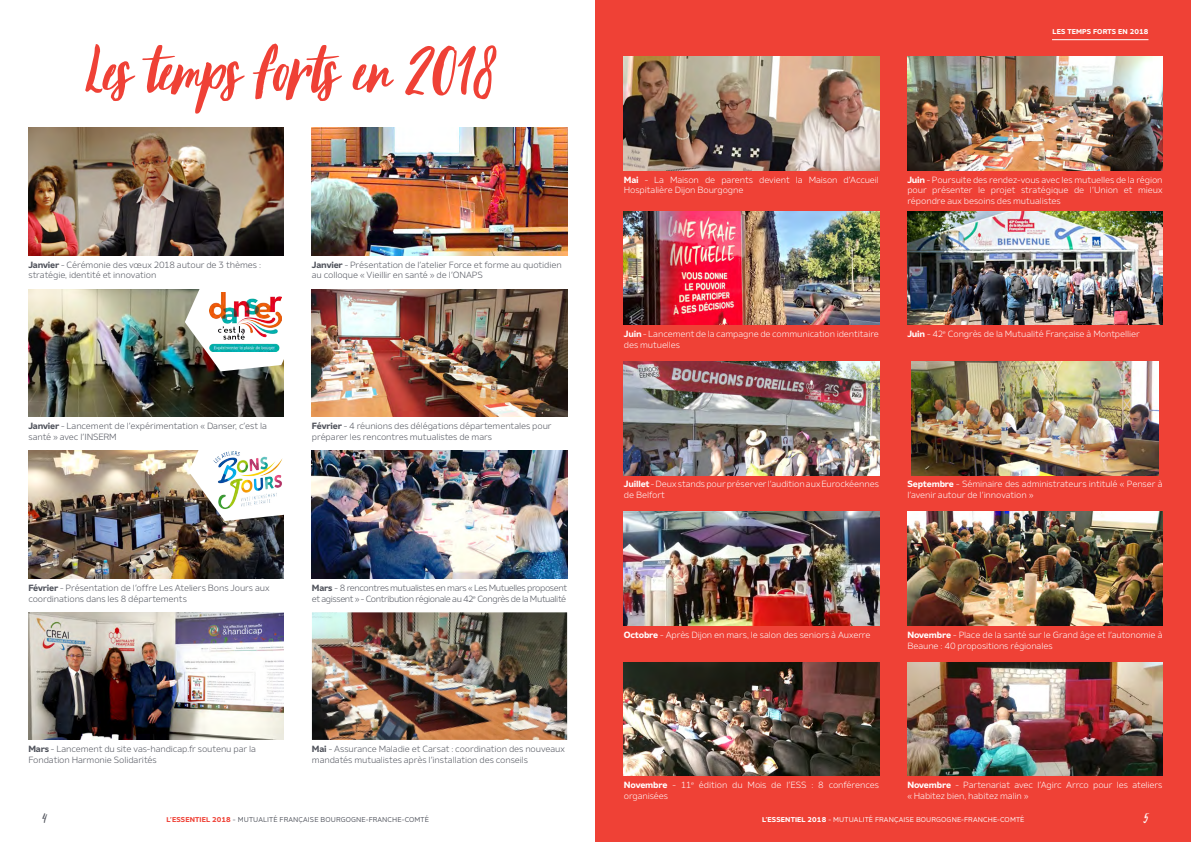
<style>
.page{position:relative;width:1191px;height:842px;background:#fff}
.page>*{position:absolute;margin:0;border:0;box-sizing:border-box;transform-origin:0 0}
.t1{font:80px "October Storm";color:#ef4136}
.t2{font:16px "October Storm";color:#50535c}
.t3{font:16px "October Storm";color:#fff}
.t4{font:300 9px/10.8px "Amino";letter-spacing:-.015em;color:#fff}
.t5{font:300 9px/10.8px "Amino";letter-spacing:-.015em;color:#50535c}
.t6{font:300 9px/10.8px "Amino";letter-spacing:-.05em;color:#50535c}
.t7{font:7px "Amino Alt";letter-spacing:.02em;color:#50535c}
.t8{font:7px "Amino Alt";letter-spacing:.02em;color:#fff}
.t9{font:700 7px "Amino Alt";letter-spacing:.02em;color:#fff}
.s1{font-weight:700}
.s2{font-weight:700;color:#ef4136}
</style>
<div class="page">
<div style="left:595px;top:0;width:596px;height:842px;background:#ef4136"></div>
<img style="left:624px;top:512px;width:255px;height:113px">
<img style="left:907px;top:512px;width:255px;height:113px">
<img style="left:624px;top:662px;width:255px;height:113px">
<img style="left:907px;top:662px;width:255px;height:113px">
<img style="left:624px;top:362px;width:255px;height:113px">
<img style="left:911px;top:362px;width:247px;height:113px">
<img style="left:624px;top:211px;width:255px;height:114px">
<img style="left:907px;top:211px;width:255px;height:114px">
<img style="left:624px;top:57px;width:255px;height:113px">
<img style="left:907px;top:57px;width:255px;height:113px">
<img style="left:28px;top:612px;width:255px;height:128px">
<img style="left:312px;top:612px;width:255px;height:128px">
<img style="left:28px;top:451px;width:255px;height:127px">
<img style="left:312px;top:451px;width:255px;height:127px">
<svg style="left:189px;top:410px;width:95px;height:111px"></svg>
<img style="left:206px;top:451px;width:78px;height:61px">
<img style="left:28px;top:289px;width:255px;height:128px">
<img style="left:312px;top:289px;width:255px;height:128px">
<svg style="left:185px;top:289px;width:99px;height:82px"></svg>
<img style="left:209px;top:293px;width:73px;height:59px">
<img style="left:28px;top:128px;width:255px;height:127px">
<img style="left:312px;top:128px;width:255px;height:127px">
<hr style="left:1052px;top:39px;width:96px;height:1px;background:#fff">
<h1 class="t1" style="left:86px;top:32px;width:411px">Les temps forts en 2018</h1>
<p class="t5" style="left:28px;top:259px;width:234px"><span class="s1">Janvier</span> - Cérémonie des vœux 2018 autour de 3 thèmes : stratégie, identité et innovation</p>
<p class="t5" style="left:312px;top:259px;width:251px"><span class="s1">Janvier</span> - Présentation de l’atelier Force et forme au quotidien au colloque « Vieillir en santé » de l’ONAPS</p>
<p class="t5" style="left:28px;top:420px;width:240px"><span class="s1">Janvier</span> - Lancement de l’expérimentation « Danser, c’est la santé » avec l’INSERM</p>
<p class="t5" style="left:312px;top:420px;width:241px"><span class="s1">Février</span> - 4 réunions des délégations départementales pour préparer les rencontres mutualistes de mars</p>
<p class="t5" style="left:28px;top:582px;width:243px"><span class="s1">Février</span> - Présentation de l’offre Les Ateliers Bons Jours aux coordinations dans les 8 départements</p>
<p class="t6" style="left:312px;top:582px;width:257px"><span class="s1">Mars</span> - 8 rencontres mutualistes en mars « Les Mutuelles proposent et agissent » - Contribution régionale au 42<sup>e</sup> Congrès de la Mutualité</p>
<p class="t5" style="left:28px;top:744px;width:229px"><span class="s1">Mars</span> - Lancement du site vas-handicap.fr soutenu par la<br>Fondation Harmonie Solidarités</p>
<p class="t5" style="left:312px;top:744px;width:255px"><span class="s1">Mai</span> - Assurance Maladie et Carsat : coordination des nouveaux mandatés mutualistes après l’installation des conseils</p>
<p class="t9" style="left:1052px;top:27px;width:97px">LES TEMPS FORTS EN 2018</p>
<p class="t4" style="left:624px;top:174px;width:257px"><span class="s1">Mai</span> - La Maison de parents devient la Maison d’Accueil<br>Hospitalière Dijon Bourgogne</p>
<p class="t4" style="left:907px;top:174px;width:257px;text-align:justify"><span class="s1">Juin</span> - Poursuite des rendez-vous avec les mutuelles de la région pour présenter le projet stratégique de l’Union et mieux répondre aux besoins des mutualistes</p>
<p class="t4" style="left:624px;top:328px;width:257px"><span class="s1">Juin</span> - Lancement de la campagne de communication identitaire des mutuelles</p>
<p class="t4" style="left:907px;top:328px;width:234px"><span class="s1">Juin</span> - 42<sup>e</sup> Congrès de la Mutualité Française à Montpellier</p>
<p class="t4" style="left:624px;top:479px;width:257px"><span class="s1">Juillet</span> - Deux stands pour préserver l’audition aux Eurockéennes de Belfort</p>
<p class="t4" style="left:907px;top:479px;width:257px"><span class="s1">Septembre</span> - Séminaire des administrateurs intitulé « Penser à l’avenir autour de l’innovation »</p>
<p class="t4" style="left:624px;top:629px;width:248px"><span class="s1">Octobre</span> - Après Dijon en mars, le salon des seniors à Auxerre</p>
<p class="t4" style="left:907px;top:629px;width:257px"><span class="s1">Novembre</span> - Place de la santé sur le Grand âge et l’autonomie à<br>Beaune : 40 propositions régionales</p>
<p class="t4" style="left:624px;top:779px;width:257px"><span class="s1">Novembre</span> - 11<sup>e</sup> édition du Mois de l’ESS : 8 conférences organisées</p>
<p class="t4" style="left:907px;top:779px;width:257px"><span class="s1">Novembre</span> - Partenariat avec l’Agirc Arrco pour les ateliers « Habitez bien, habitez malin »</p>
<h2 class="t2" style="left:43px;top:810px;width:6px">4</h2>
<p class="t7" style="left:167px;top:815px;width:264px"><span class="s2">L’ESSENTIEL 2018</span> - MUTUALITÉ FRANÇAISE BOURGOGNE-FRANCHE-COMTÉ</p>
<p class="t8" style="left:762px;top:815px;width:264px"><span class="s1">L’ESSENTIEL 2018</span> - MUTUALITÉ FRANÇAISE BOURGOGNE-FRANCHE-COMTÉ</p>
<h2 class="t3" style="left:1143px;top:810px;width:6px">5</h2>
</div>
